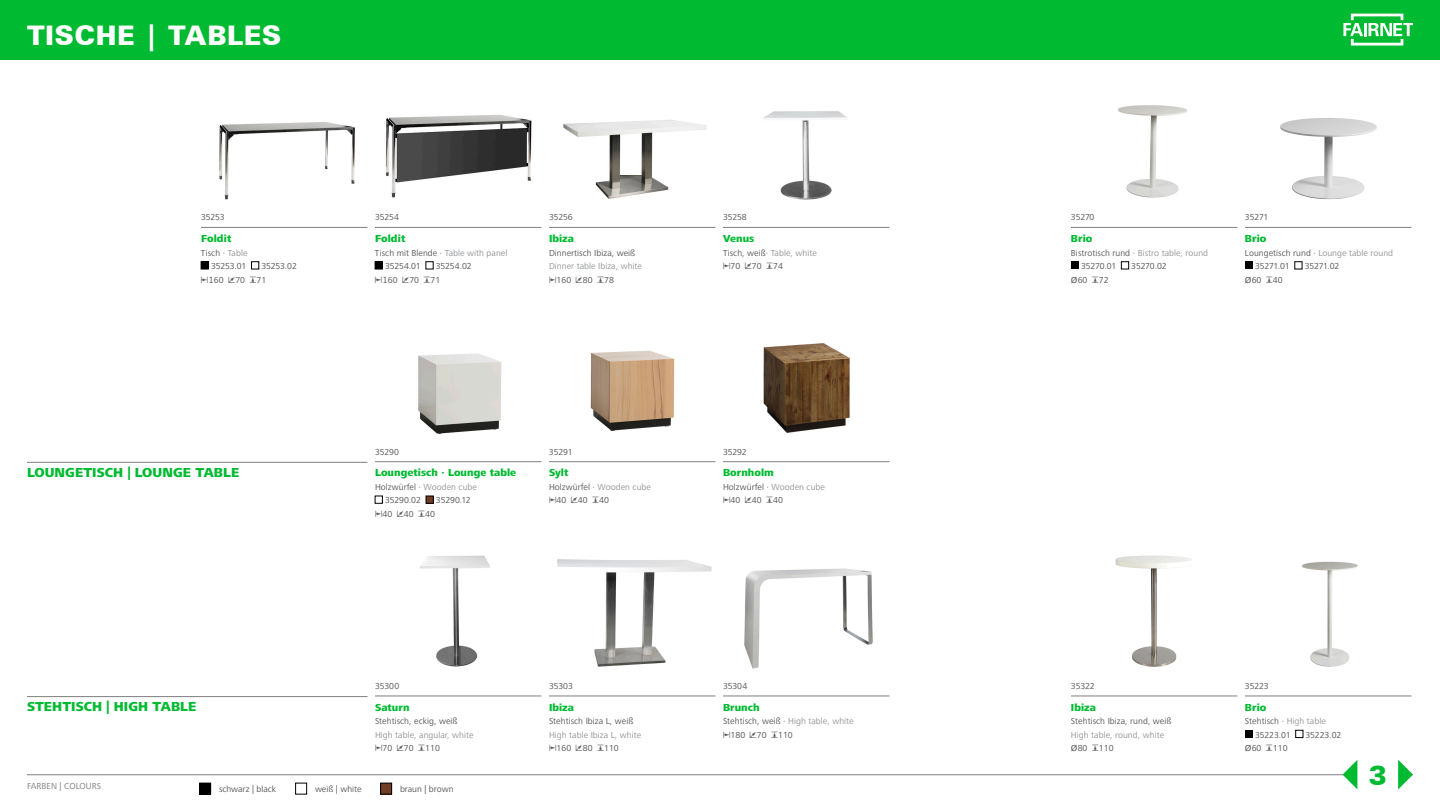
<style>
.page{position:relative;width:1440px;height:810px;background:#fff}
.page>*{position:absolute;margin:0;border:0;box-sizing:border-box;transform-origin:0 0}
.t1{font:900 27px "Zurich BT";letter-spacing:.02em;color:#fff}
.t2{font:900 27px "Zurich BT";color:#00bb31}
.t3{font:800 13.5px "Frutiger Next";letter-spacing:.005em;color:#00bb31}
.t4{font:800 10.5px "Frutiger Next";letter-spacing:.005em;color:#00bb31}
.t5{font:9px/13.5px "Frutiger Next";letter-spacing:.005em;color:#57585a}
.t6{font:9px/13.5px "Frutiger Next";letter-spacing:.005em;color:#939598}
.t7{font:9px "Frutiger Next";letter-spacing:.005em;color:#808080}
.s1{color:#939598}
.s2{color:#57585a}
.s3{font-size:12px}
.s4{font-size:12px;color:#57585a}
</style>
<div class="page">
<img style="left:1115px;top:555px;width:77px;height:112px">
<hr style="left:1071px;top:696px;width:166px;height:1px;background:#808080">
<img style="left:1302px;top:561px;width:56px;height:106px">
<hr style="left:1245px;top:696px;width:166px;height:1px;background:#808080">
<div style="left:1245px;top:730px;width:7px;height:8px;background:#000"></div>
<div style="left:1296px;top:730px;width:7px;height:8px;border:1px solid #000"></div>
<div style="left:0;top:0;width:1440px;height:59px;background:#00bb31"></div>
<svg style="left:1343px;top:14px;width:70px;height:32px"></svg>
<img style="left:219px;top:122px;width:136px;height:78px">
<img style="left:763px;top:111px;width:84px;height:89px">
<img style="left:420px;top:555px;width:70px;height:112px">
<hr style="left:201px;top:227px;width:167px;height:1px;background:#808080">
<div style="left:201px;top:262px;width:7px;height:7px;background:#000"></div>
<div style="left:251px;top:262px;width:8px;height:7px;border:1px solid #000"></div>
<hr style="left:723px;top:227px;width:167px;height:1px;background:#808080">
<hr style="left:375px;top:696px;width:167px;height:1px;background:#808080">
<img style="left:418px;top:353px;width:84px;height:82px">
<hr style="left:375px;top:462px;width:167px;height:1px;background:#808080">
<div style="left:426px;top:496px;width:7px;height:7px;background:#6f3e23"></div>
<div style="left:426px;top:496px;width:7px;height:7px;border:1px solid #000"></div>
<img style="left:563px;top:120px;width:144px;height:79px">
<img style="left:763px;top:343px;width:87px;height:90px">
<hr style="left:549px;top:227px;width:167px;height:1px;background:#808080">
<hr style="left:723px;top:462px;width:167px;height:1px;background:#808080">
<hr style="left:723px;top:696px;width:167px;height:1px;background:#808080">
<img style="left:385px;top:114px;width:147px;height:84px">
<img style="left:590px;top:350px;width:85px;height:81px">
<hr style="left:375px;top:227px;width:167px;height:1px;background:#808080">
<div style="left:375px;top:262px;width:7px;height:7px;background:#000"></div>
<hr style="left:549px;top:462px;width:167px;height:1px;background:#808080">
<img style="left:1280px;top:118px;width:97px;height:82px">
<hr style="left:1245px;top:227px;width:166px;height:1px;background:#808080">
<div style="left:1245px;top:262px;width:7px;height:7px;background:#000"></div>
<img style="left:1118px;top:105px;width:69px;height:93px">
<hr style="left:1071px;top:227px;width:166px;height:1px;background:#808080">
<div style="left:1071px;top:262px;width:7px;height:7px;background:#000"></div>
<div style="left:1121px;top:262px;width:8px;height:7px;border:1px solid #000"></div>
<img style="left:557px;top:559px;width:155px;height:108px">
<hr style="left:549px;top:696px;width:167px;height:1px;background:#808080">
<hr style="left:27px;top:775px;width:1386px;height:1px;background:#808080">
<div style="left:200px;top:783px;width:11px;height:11px;background:#000"></div>
<div style="left:296px;top:783px;width:11px;height:11px;border:1px solid #000"></div>
<div style="left:381px;top:783px;width:11px;height:11px;background:#6f3e23"></div>
<div style="left:380px;top:783px;width:12px;height:11px;border:1px solid #000"></div>
<hr style="left:27px;top:462px;width:341px;height:1px;background:#808080">
<hr style="left:27px;top:696px;width:341px;height:1px;background:#808080">
<div style="left:1357px;top:764px;width:41px;height:21px;background:#fff"></div>
<svg style="left:1398px;top:760px;width:15px;height:29px"></svg>
<svg style="left:1343px;top:760px;width:14px;height:29px"></svg>
<img style="left:744px;top:568px;width:129px;height:101px">
<h1 class="t1" style="left:27px;top:19px;width:256px">TISCHE | TABLES</h1>
<p class="t5" style="left:375px;top:211px;width:25px">35254</p>
<p class="t5" style="left:201px;top:211px;width:25px">35253</p>
<p class="t5" style="left:723px;top:211px;width:25px">35258</p>
<p class="t5" style="left:549px;top:211px;width:25px">35256</p>
<p class="t4" style="left:201px;top:233px;width:32px">Foldit</p>
<p class="t5" style="left:201px;top:246px;width:48px;text-align:right">Tisch · <span class="s1">Table<br></span>35253.01</p>
<p class="t5" style="left:261px;top:259px;width:37px">35253.02</p>
<p class="t5" style="left:214px;top:273px;width:33px">60 ▼70</p>
<p class="t5" style="left:257px;top:273px;width:11px">71</p>
<p class="t4" style="left:375px;top:233px;width:32px">Foldit</p>
<p class="t5" style="left:385px;top:246px;width:124px;text-indent:-10px">Tisch mit Blende · <span class="s1">Table with panel<br></span>35254.01</p>
<p class="t5" style="left:436px;top:259px;width:37px">35254.02</p>
<p class="t5" style="left:388px;top:273px;width:33px">60 ▼70</p>
<p class="t5" style="left:431px;top:273px;width:11px">71</p>
<p class="t4" style="left:549px;top:233px;width:27px">Ibiza</p>
<p class="t5" style="left:549px;top:246px;width:88px">Dinnertisch Ibiza, weiß</p>
<p class="t6" style="left:556px;top:259px;width:87px;text-indent:-7px">Dinner table Ibiza, white<br><span class="s2">160</span> <span class="s2">▼80</span></p>
<p class="t5" style="left:604px;top:273px;width:11px">78</p>
<p class="t4" style="left:723px;top:233px;width:33px">Venus</p>
<p class="t5" style="left:730px;top:246px;width:88px;text-indent:-7px">Tisch, weiß· <span class="s1">Table, white<br></span>70 ▼70</p>
<p class="t5" style="left:773px;top:259px;width:11px">74</p>
<p class="t5" style="left:375px;top:445px;width:26px">35290</p>
<p class="t5" style="left:549px;top:445px;width:25px">35291</p>
<p class="t5" style="left:723px;top:445px;width:25px">35292</p>
<h2 class="t3" style="left:27px;top:465px;width:214px">LOUNGETISCH | LOUNGE TABLE</h2>
<p class="t4" style="left:375px;top:467px;width:143px">Loungetisch · Lounge table</p>
<p class="t5" style="left:385px;top:480px;width:93px;text-indent:-10px">Holzwürfel · <span class="s1">Wooden cube<br></span>35290.02</p>
<p class="t5" style="left:436px;top:494px;width:36px">35290.12</p>
<p class="t4" style="left:549px;top:467px;width:21px">Sylt</p>
<p class="t5" style="left:556px;top:480px;width:96px;text-indent:-7px">Holzwürfel · <span class="s1">Wooden cube<br></span>40 ▼40</p>
<p class="t5" style="left:599px;top:494px;width:11px">40</p>
<p class="t4" style="left:723px;top:467px;width:52px">Bornholm</p>
<p class="t5" style="left:730px;top:480px;width:96px;text-indent:-7px">Holzwürfel · <span class="s1">Wooden cube<br></span>40 ▼40</p>
<p class="t5" style="left:773px;top:494px;width:11px">40</p>
<p class="t5" style="left:382px;top:507px;width:33px">40 ▼40</p>
<p class="t5" style="left:425px;top:507px;width:11px">40</p>
<p class="t5" style="left:375px;top:679px;width:26px">35300</p>
<p class="t5" style="left:549px;top:679px;width:25px">35303</p>
<p class="t5" style="left:723px;top:679px;width:26px">35304</p>
<h2 class="t3" style="left:27px;top:699px;width:171px">STEHTISCH | HIGH TABLE</h2>
<p class="t4" style="left:375px;top:701px;width:36px">Saturn</p>
<p class="t5" style="left:375px;top:714px;width:84px">Stehtisch, eckig, weiß</p>
<p class="t6" style="left:382px;top:728px;width:93px;text-indent:-7px">High table, angular, white<br><span class="s2">70</span> <span class="s2">▼70</span></p>
<p class="t5" style="left:425px;top:741px;width:16px">110</p>
<p class="t4" style="left:549px;top:701px;width:27px">Ibiza</p>
<p class="t5" style="left:549px;top:714px;width:86px">Stehtisch Ibiza L, weiß</p>
<p class="t6" style="left:556px;top:728px;width:86px;text-indent:-7px">High table Ibiza L, white<br><span class="s2">160</span> <span class="s2">▼80</span></p>
<p class="t5" style="left:604px;top:741px;width:16px">110</p>
<p class="t4" style="left:723px;top:701px;width:38px">Brunch</p>
<p class="t5" style="left:730px;top:714px;width:125px;text-indent:-7px">Stehtisch, weiß · <span class="s1">High table, white<br></span>180 ▼70</p>
<p class="t5" style="left:778px;top:728px;width:16px">110</p>
<p class="t7" style="left:27px;top:781px;width:76px">FARBEN | COLOURS</p>
<p class="t5" style="left:219px;top:782px;width:59px">schwarz | black</p>
<p class="t5" style="left:315px;top:782px;width:48px">weiß | white</p>
<p class="t5" style="left:400px;top:782px;width:55px">braun | brown</p>
<p class="t5" style="left:1071px;top:211px;width:25px">35270</p>
<p class="t5" style="left:1245px;top:211px;width:25px">35271</p>
<p class="t4" style="left:1071px;top:233px;width:23px">Brio</p>
<p class="t5" style="left:1081px;top:246px;width:129px;text-indent:-10px">Bistrotisch rund · <span class="s1">Bistro table, round<br></span>35270.01</p>
<p class="t5" style="left:1131px;top:259px;width:37px">35270.02</p>
<p class="t4" style="left:1245px;top:233px;width:23px">Brio</p>
<p class="t5" style="left:1255px;top:246px;width:140px;text-indent:-10px">Loungetisch rund · <span class="s1">Lounge table round<br></span>35271.01</p>
<p class="t5" style="left:1305px;top:259px;width:36px">35271.02</p>
<p class="t5" style="left:1071px;top:273px;width:18px"><span class="s3">ø</span>60</p>
<p class="t5" style="left:1099px;top:273px;width:11px">72</p>
<p class="t5" style="left:1245px;top:273px;width:18px"><span class="s3">ø</span>60</p>
<p class="t5" style="left:1273px;top:273px;width:11px">40</p>
<p class="t5" style="left:1071px;top:679px;width:25px">35322</p>
<p class="t5" style="left:1245px;top:679px;width:25px">35223</p>
<p class="t4" style="left:1071px;top:701px;width:27px">Ibiza</p>
<p class="t5" style="left:1071px;top:714px;width:102px">Stehtisch Ibiza, rund, weiß</p>
<p class="t6" style="left:1071px;top:728px;width:95px">High table, round, white <span class="s4">ø</span><span class="s2">80</span></p>
<p class="t5" style="left:1099px;top:741px;width:16px">110</p>
<p class="t4" style="left:1245px;top:701px;width:23px">Brio</p>
<p class="t5" style="left:1255px;top:714px;width:72px;text-indent:-10px">Stehtisch · <span class="s1">High table<br></span>35223.01</p>
<p class="t5" style="left:1306px;top:728px;width:37px">35223.02</p>
<p class="t5" style="left:1245px;top:741px;width:18px"><span class="s3">ø</span>60</p>
<p class="t5" style="left:1273px;top:741px;width:16px">110</p>
<h1 class="t2" style="left:1369px;top:759px;width:19px">3</h1>
</div>
